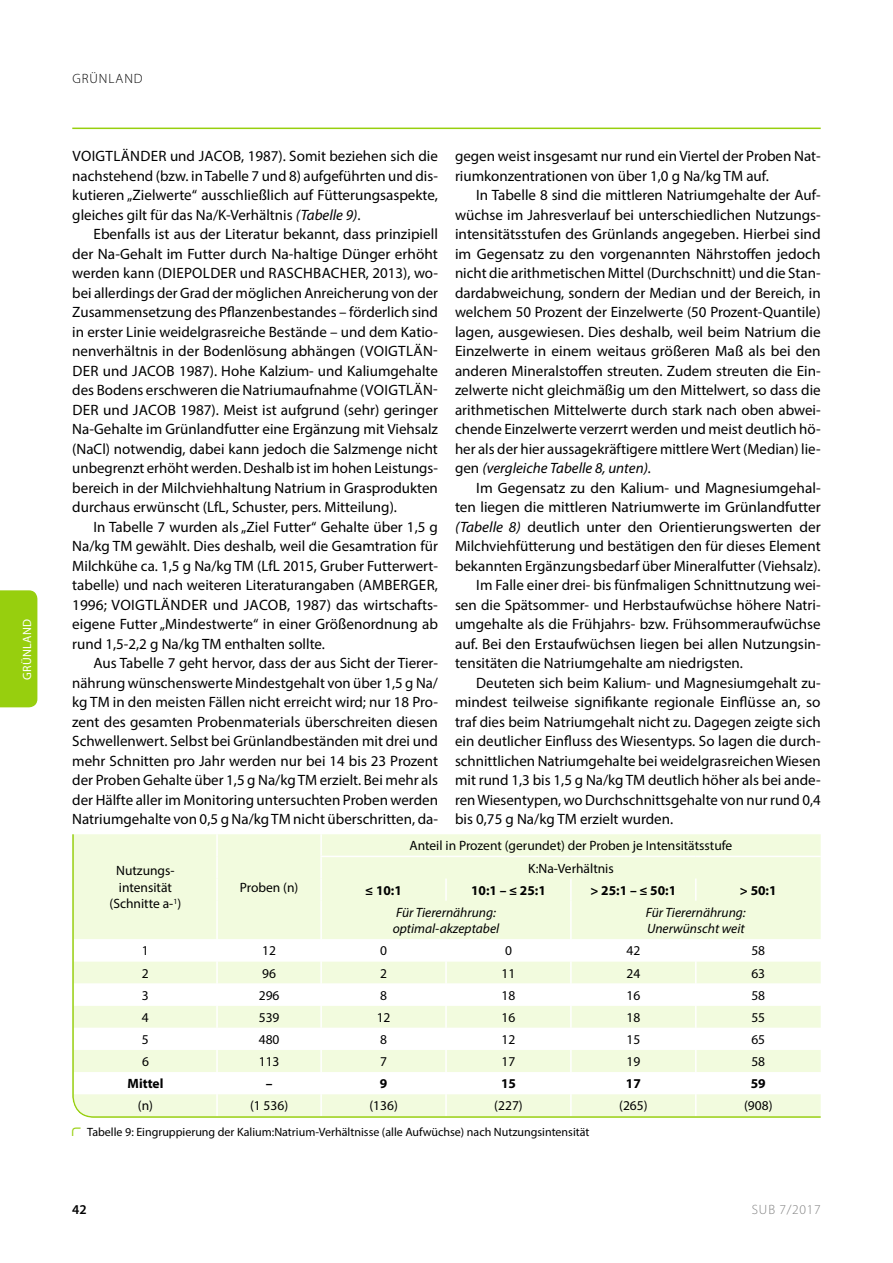
<style>
.page{position:relative;width:893px;height:1263px;background:#fff}
.page>*{position:absolute;margin:0;border:0;box-sizing:border-box;transform-origin:0 0}
.t1{font:15px/19.5px "Myriad Pro";color:#000;text-align:justify}
.t2{font:13.5px/16.5px "Myriad Pro";color:#000;text-align:center}
.t3{font:italic 13.5px/16.5px "Myriad Pro";color:#000}
.t4{font:700 13.5px "Myriad Pro";color:#000}
.t5{font:300 13.5px "Myriad Pro";letter-spacing:.05em;color:#818181}
.t6{font:300 13.5px "Myriad Pro";letter-spacing:.07em;color:#000}
.t7{font:600 13.5px "Myriad Pro";color:#000}
.t8{font:12px "Myriad Pro";color:#000}
.t9{font:12px "Myriad Pro";letter-spacing:.03em;color:#fff}
.s1{font-style:italic}
.s2{font-family:"Fueak Bogen";color:#97cf0e}
</style>
<div class="page">
<hr style="left:72px;top:128px;width:749px;height:1px;background:#97cf0e">
<div style="left:0;top:590px;width:37px;height:117px;background:#97cf0e"></div>
<svg style="left:72px;top:834px;width:749px;height:284px"></svg>
<svg style="left:72px;top:1089px;width:22px;height:29px"></svg>
<p class="t9" style="left:20px;top:680px;width:63px;rotate:-90deg">Grünland</p>
<p class="t6" style="left:72px;top:71px;width:72px">GRÜNLAND</p>
<p class="t1" style="left:72px;top:146px;width:367px">VOIGTLÄND ER und JACOB, 1987). Somit beziehen sich die nachstehend (bzw. in Tabelle 7 und 8) aufgeführten und dis&shy;kutieren „Zielwerte“ ausschließlich auf Fütterungsaspekte, gleiches gilt für das Na/K-Verhältnis <span class="s1">(Tabelle 9)</span>.</p>
<p class="t1" style="left:72px;top:224px;width:367px;text-indent:21px">Ebenfalls ist aus der Literatur bekannt, dass prinzipiell der Na-Gehalt im Futter durch Na-haltige Dünger erhöht werden kann (DIEPOLDER und RASCHBACHER, 2013), wo&shy;bei allerdings der Grad der möglichen Anreicherung von der Zusammensetzung des Pflanzenbestandes – förderlich sind in erster Linie weidelgrasreiche Bestände – und dem Katio&shy;nenverhältnis in der Bodenlösung abhängen (VOIGTLÄN-DER und JACOB 1987). Hohe Kalzium- und Kaliumgehalte des Bodens erschweren die Natriumaufnahme (VOIGTLÄN-DER und JACOB 1987). Meist ist aufgrund (sehr) geringer Na-Gehalte im Grünlandfutter eine Ergänzung mit Viehsalz (NaCl) notwendig, dabei kann jedoch die Salzmenge nicht unbegrenzt erhöht werden. Deshalb ist im hohen Leistungs&shy;bereich in der Milchviehhaltung Natrium in Grasprodukten durchaus erwünscht (LfL, Schuster, pers. Mitteilung).</p>
<p class="t1" style="left:72px;top:517px;width:367px;text-indent:21px">In Tabelle 7 wurden als „Ziel Futter“ Gehalte über 1,5 g Na/kg TM gewählt. Dies deshalb, weil die Gesamtration für Milchkühe ca. 1,5 g Na/kg TM (LfL 2015, Gruber Futterwert&shy;tabelle) und nach weiteren Literaturangaben (AMBERGER, 1996; VOIGTLÄND ER und JACOB, 1987) das wirtschafts&shy;eigene Futter „Mindestwerte“ in einer Größenordnung ab rund 1,5-2,2 g Na/kg TM enthalten sollte.</p>
<p class="t1" style="left:72px;top:653px;width:367px;text-indent:21px">Aus Tabelle 7 geht hervor, dass der aus Sicht der Tierer&shy;nährung wünschenswerte Mindestgehalt von über 1,5 g Na/ kg TM in den meisten Fällen nicht erreicht wird; nur 18 Pro&shy;zent des gesamten Probenmaterials überschreiten diesen Schwellenwert. Selbst bei Grünlandbeständen mit drei und mehr Schnitten pro Jahr werden nur bei 14 bis 23 Prozent der Proben Gehalte über 1,5 g Na/kg TM erzielt. Bei mehr als der Hälfte aller im Monitoring untersuchten Proben werden Natriumgehalte von 0,5 g Na/kg TM nicht überschritten, da-</p>
<p class="t1" style="left:455px;top:146px;width:367px">gegen weist insgesamt nur rund ein Viertel der Proben Nat&shy;riumkonzentrationen von über 1,0 g Na/kg TM auf.</p>
<p class="t1" style="left:455px;top:185px;width:367px;text-indent:21px">In Tabelle 8 sind die mittleren Natriumgehalte der Auf&shy;wüchse im Jahresverlauf bei unterschiedlichen Nutzungs&shy;intensitätsstufen des Grünlands angegeben. Hierbei sind im Gegensatz zu den vorgenannten Nährstoffen jedoch nicht die arithmetischen Mittel (Durchschnitt) und die Stan&shy;dardabweichung, sondern der Median und der Bereich, in welchem 50 Prozent der Einzelwerte (50 Prozent-Quantile) lagen, ausgewiesen. Dies deshalb, weil beim Natrium die Einzelwerte in einem weitaus größeren Maß als bei den anderen Mineralstoffen streuten. Zudem streuten die Ein&shy;zelwerte nicht gleichmäßig um den Mittelwert, so dass die arithmetischen Mittelwerte durch stark nach oben abwei&shy;chende Einzelwerte verzerrt werden und meist deutlich hö&shy;her als der hier aussagekräftigere mittlere Wert (Median) lie&shy;gen <span class="s1">(vergleiche Tabelle 8, unten).</span></p>
<p class="t1" style="left:476px;top:478px;width:346px">Im Gegensatz zu den Kalium- und Magnesiumgehal-</p>
<p class="t1" style="left:455px;top:497px;width:367px">ten liegen die mittleren Natriumwerte im Grünlandfutter</p>
<p class="t1" style="left:455px;top:517px;width:367px"><span class="s1">(Tabelle 8)</span> deutlich unter den Orientierungswerten der</p>
<p class="t1" style="left:455px;top:536px;width:367px">Milchviehfütterung und bestätigen den für dieses Element</p>
<p class="t1" style="left:455px;top:556px;width:367px">bekannten Ergänzungsbedarf über Mineralfutter (Viehsalz).</p>
<p class="t1" style="left:476px;top:575px;width:346px">Im Falle einer drei- bis fünfmaligen Schnittnutzung wei-</p>
<p class="t1" style="left:455px;top:595px;width:367px">sen die Spätsommer- und Herbstaufwüchse höhere Natri-</p>
<p class="t1" style="left:455px;top:614px;width:367px">umgehalte als die Frühjahrs- bzw. Frühsommeraufwüchse</p>
<p class="t1" style="left:455px;top:634px;width:367px">auf. Bei den Erstaufwüchsen liegen bei allen Nutzungsin-</p>
<p class="t1" style="left:455px;top:653px;width:290px">tensitäten die Natriumgehalte am niedrigsten.</p>
<p class="t1" style="left:476px;top:673px;width:346px">Deuteten sich beim Kalium- und Magnesiumgehalt zu-</p>
<p class="t1" style="left:455px;top:692px;width:367px">mindest teilweise signifikante regionale Einflüsse an, so</p>
<p class="t1" style="left:455px;top:712px;width:367px">traf dies beim Natriumgehalt nicht zu. Dagegen zeigte sich</p>
<p class="t1" style="left:455px;top:731px;width:367px">ein deutlicher Einfluss des Wiesentyps. So lagen die durch-</p>
<p class="t1" style="left:455px;top:751px;width:367px">schnittlichen Natriumgehalte bei weidelgrasreichen Wiesen</p>
<p class="t1" style="left:455px;top:770px;width:367px">mit rund 1,3 bis 1,5 g Na/kg TM deutlich höher als bei ande-</p>
<p class="t1" style="left:455px;top:790px;width:367px">ren Wiesentypen, wo Durchschnittsgehalte von nur rund 0,4</p>
<p class="t1" style="left:455px;top:809px;width:220px">bis 0,75 g Na/kg TM erzielt wurden.</p>
<p class="t2" style="left:110px;top:862px;width:73px">Nutzungs&shy;intensität (Schnitte a-<sup>1</sup>)</p>
<p class="t2" style="left:240px;top:879px;width:60px">Proben (n)</p>
<p class="t2" style="left:409px;top:834px;width:324px;line-height:22.2px">Anteil in Prozent (gerundet) der Proben je Intensitätsstufe<br>K:Na-Verhältnis</p>
<p class="t4" style="left:365px;top:881px;width:38px">≤ 10:1</p>
<p class="t4" style="left:471px;top:881px;width:76px">10:1 – ≤ 25:1</p>
<p class="t4" style="left:590px;top:881px;width:87px">&gt; 25:1 – ≤ 50:1</p>
<p class="t4" style="left:740px;top:881px;width:38px">&gt; 50:1</p>
<p class="t3" style="left:393px;top:904px;width:108px">Für Tierernährung: optimal-akzeptabel</p>
<p class="t3" style="left:646px;top:904px;width:101px">Für Tierernährung:<br>Unerwünscht weit</p>
<p class="t2" style="left:142px;top:942px;width:8px">1</p>
<p class="t2" style="left:262px;top:942px;width:15px">12</p>
<p class="t2" style="left:380px;top:942px;width:8px">0</p>
<p class="t2" style="left:505px;top:942px;width:8px">0</p>
<p class="t2" style="left:626px;top:942px;width:15px">42</p>
<p class="t2" style="left:751px;top:942px;width:15px">58</p>
<p class="t2" style="left:142px;top:964px;width:8px">2</p>
<p class="t2" style="left:262px;top:964px;width:15px">96</p>
<p class="t2" style="left:380px;top:964px;width:8px">2</p>
<p class="t2" style="left:502px;top:964px;width:15px">11</p>
<p class="t2" style="left:626px;top:964px;width:15px">24</p>
<p class="t2" style="left:751px;top:964px;width:15px">63</p>
<p class="t2" style="left:142px;top:987px;width:8px">3</p>
<p class="t2" style="left:259px;top:987px;width:22px">296</p>
<p class="t2" style="left:380px;top:987px;width:8px">8</p>
<p class="t2" style="left:502px;top:987px;width:15px">18</p>
<p class="t2" style="left:626px;top:987px;width:15px">16</p>
<p class="t2" style="left:751px;top:987px;width:15px">58</p>
<p class="t2" style="left:142px;top:1009px;width:8px">4</p>
<p class="t2" style="left:259px;top:1009px;width:22px">539</p>
<p class="t2" style="left:377px;top:1009px;width:15px">12</p>
<p class="t2" style="left:502px;top:1009px;width:15px">16</p>
<p class="t2" style="left:626px;top:1009px;width:15px">18</p>
<p class="t2" style="left:751px;top:1009px;width:15px">55</p>
<p class="t2" style="left:142px;top:1031px;width:8px">5</p>
<p class="t2" style="left:259px;top:1031px;width:22px">480</p>
<p class="t2" style="left:380px;top:1031px;width:8px">8</p>
<p class="t2" style="left:502px;top:1031px;width:15px">12</p>
<p class="t2" style="left:626px;top:1031px;width:15px">15</p>
<p class="t2" style="left:751px;top:1031px;width:15px">65</p>
<p class="t2" style="left:142px;top:1053px;width:8px">6</p>
<p class="t2" style="left:259px;top:1053px;width:22px">113</p>
<p class="t2" style="left:380px;top:1053px;width:8px">7</p>
<p class="t2" style="left:502px;top:1053px;width:15px">17</p>
<p class="t2" style="left:626px;top:1053px;width:15px">19</p>
<p class="t2" style="left:751px;top:1053px;width:15px">58</p>
<p class="t4" style="left:128px;top:1075px;width:37px">Mittel</p>
<p class="t4" style="left:266px;top:1075px;width:8px">–</p>
<p class="t4" style="left:380px;top:1075px;width:9px">9</p>
<p class="t4" style="left:501px;top:1075px;width:16px">15</p>
<p class="t4" style="left:626px;top:1075px;width:16px">17</p>
<p class="t4" style="left:751px;top:1075px;width:16px">59</p>
<p class="t2" style="left:138px;top:1097px;width:17px">(n)</p>
<p class="t2" style="left:250px;top:1097px;width:40px">(1 536)</p>
<p class="t2" style="left:369px;top:1097px;width:30px">(136)</p>
<p class="t2" style="left:494px;top:1097px;width:30px">(227)</p>
<p class="t2" style="left:619px;top:1097px;width:30px">(265)</p>
<p class="t2" style="left:744px;top:1097px;width:30px">(908)</p>
<p class="t8" style="left:72px;top:1125px;width:519px"><span class="s2">→</span> Tabelle 9: Eingruppierung der Kalium:Natrium-Verhältnisse (alle Aufwüchse) nach Nutzungsintensität</p>
<p class="t7" style="left:72px;top:1201px;width:16px">42</p>
<p class="t5" style="left:752px;top:1202px;width:70px">SUB 7/2017</p>
</div>
